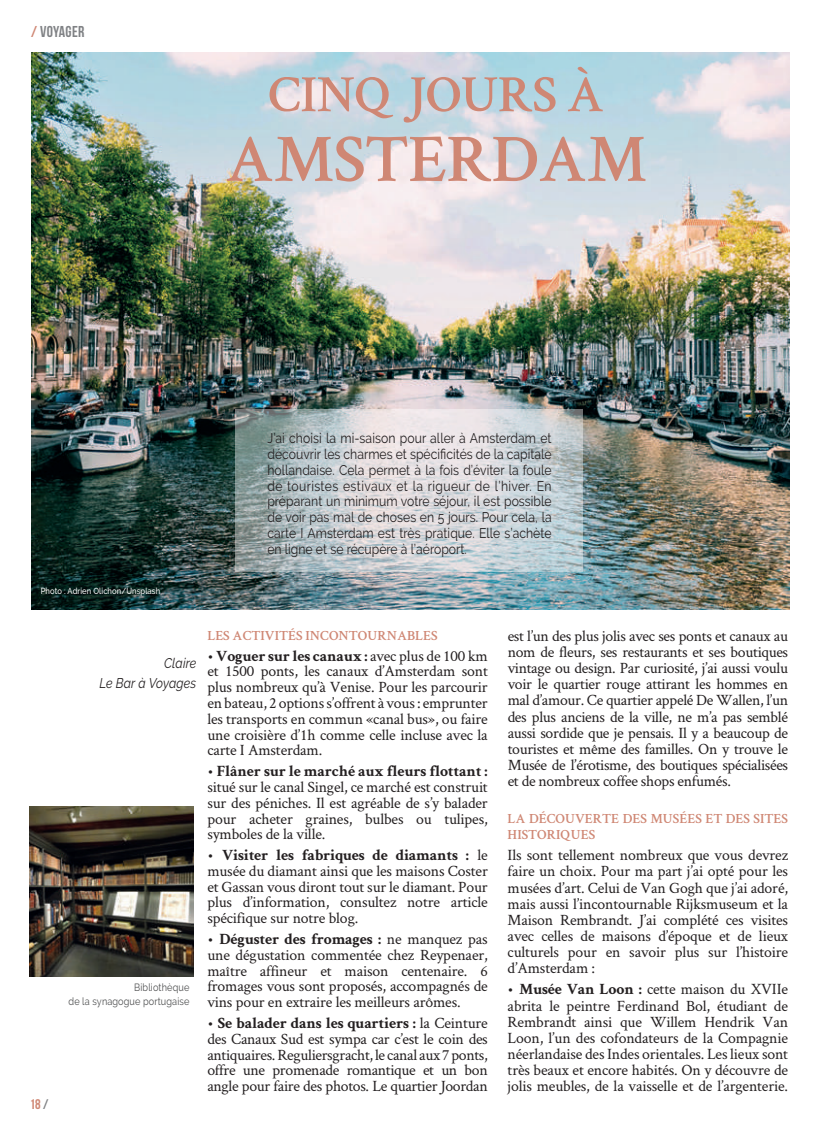
<style>
.page{position:relative;width:819px;height:1141px;background:#fff}
.page>*{position:absolute;margin:0;border:0;box-sizing:border-box;transform-origin:0 0}
.t1{font:600 68.25px "Crimson Text";letter-spacing:-.01em;color:#cf8774}
.t2{font:600 52.5px "Crimson Text";letter-spacing:-.01em;color:#cf8774}
.t3{font:15.75px/15.8px "Crimson Text";letter-spacing:-.01em;color:#231f20;text-align:justify}
.t4{font:15.75px "Bebas Neue";letter-spacing:.02em;color:#808285}
.t5{font:14px/15.8px "Raleway";letter-spacing:.005em;color:#231f20;text-align:justify;scale:.87 1}
.t6{font:600 14px/16.4px "Crimson Text";color:#cf8774}
.t7{font:italic 14px/19.2px "Raleway";letter-spacing:.01em;color:#231f20;text-align:right;scale:.87 1}
.t8{font:14px "Bebas Neue";color:#cf8774}
.t9{font:10.5px/14px "Raleway";letter-spacing:.015em;color:#4e4f50;text-align:right;scale:.87 1}
.t10{font:500 8.75px "Raleway";letter-spacing:.01em;color:#fff;scale:.87 1}
.s1{color:#cf8774}
.s2{color:#808285}
.s3{font-weight:700}
</style>
<div class="page">
<img style="left:32px;top:52px;width:757px;height:557px">
<svg style="left:236px;top:410px;width:347px;height:162px;background:#c5cbce"></svg>
<img style="left:29px;top:807px;width:164px;height:170px">
<p class="t4" style="left:31px;top:23px;width:55px"><span class="s1">/</span> VOYAGER</p>
<h2 class="t2" style="left:268px;top:57px;width:337px">CINQ JOURS À</h2>
<h1 class="t1" style="left:225px;top:111px;width:423px">AMSTERDAM</h1>
<p class="t10" style="left:41px;top:585px;width:139px">Photo : Adrien Olichon/Unsplash</p>
<p class="t5" style="left:267px;top:430px;width:328px">J’ai choisi la mi-saison pour aller à Amsterdam et découvrir les charmes et spécificités de la capitale hollandaise. Cela permet à la fois d’éviter la foule de touristes estivaux et la rigueur de l’hiver. En préparant un minimum votre séjour, il est possible de voir pas mal de choses en 5 jours. Pour cela, la carte I Amsterdam est très pratique. Elle s’achète en ligne et se récupère à l’aéroport.</p>
<p class="t8" style="left:30px;top:1097px;width:20px">18 <span class="s2">/</span></p>
<p class="t7" style="left:99px;top:654px;width:113px">Claire<br>Le Bar à Voyages</p>
<p class="t9" style="left:69px;top:980px;width:140px">Bibliothèque<br>de la synagogue portugaise</p>
<p class="t6" style="left:207px;top:626px;width:232px">LES ACTIVITÉS INCONTOURNABLES</p>
<p class="t3" style="left:207px;top:647px;width:282px">• <span class="s3">Voguer sur les canaux :</span> avec plus de 100 km et 1500 ponts, les canaux d’Amsterdam sont plus nombreux qu’à Venise. Pour les parcourir en bateau, 2 options s’offrent à vous: emprunter les transports en commun «canal bus», ou faire une croisière d’1h comme celle incluse avec la carte I Amsterdam.</p>
<p class="t3" style="left:207px;top:763px;width:282px">• <span class="s3">Flâner sur le marché aux fleurs flottant : </span>situé sur le canal Singel, ce marché est construit sur des péniches. Il est agréable de s’y balader pour acheter graines, bulbes ou tulipes, symboles de la ville.</p>
<p class="t3" style="left:207px;top:847px;width:282px">• <span class="s3">Visiter les fabriques de diamants :</span> le musée du diamant ainsi que les maisons Coster et Gassan vous diront tout sur le diamant. Pour plus d’information, consultez notre article spécifique sur notre blog.</p>
<p class="t3" style="left:207px;top:931px;width:282px">• <span class="s3">Déguster des fromages :</span> ne manquez pas une dégustation commentée chez Reypenaer, maître affineur et maison centenaire. 6 fromages vous sont proposés, accompagnés de vins pour en extraire les meilleurs arômes.</p>
<p class="t3" style="left:207px;top:1014px;width:282px">• <span class="s3">Se balader dans les quartiers :</span> la Ceinture des Canaux Sud est sympa car c’est le coin des antiquaires. Reguliersgracht, le canal aux 7 ponts, offre une promenade romantique et un bon angle pour faire des photos. Le quartier Joordan</p>
<p class="t3" style="left:507px;top:627px;width:282px">est l’un des plus jolis avec ses ponts et canaux au nom de fleurs, ses restaurants et ses boutiques vintage ou design. Par curiosité, j’ai aussi voulu voir le quartier rouge attirant les hommes en mal d’amour. Ce quartier appelé De Wallen, l’un des plus anciens de la ville, ne m’a pas semblé aussi sordide que je pensais. Il y a beaucoup de touristes et même des familles. On y trouve le Musée de l’érotisme, des boutiques spécialisées et de nombreux coffee shops enfumés.</p>
<p class="t6" style="left:507px;top:809px;width:282px">LA DÉCOUVERTE DES MUSÉES ET DES SITES<br>HISTORIQUES</p>
<p class="t3" style="left:507px;top:847px;width:282px">Ils sont tellement nombreux que vous devrez faire un choix. Pour ma part j’ai opté pour les musées d’art. Celui de Van Gogh que j’ai adoré, mais aussi l’incontournable Rijksmuseum et la Maison Rembrandt. J’ai complété ces visites avec celles de maisons d’époque et de lieux culturels pour en savoir plus sur l’histoire d’Amsterdam :</p>
<p class="t3" style="left:507px;top:981px;width:282px">• <span class="s3">Musée Van Loon :</span> cette maison du XVIIe abrita le peintre Ferdinand Bol, étudiant de Rembrandt ainsi que Willem Hendrik Van Loon, l’un des cofondateurs de la Compagnie néerlandaise des Indes orientales. Les lieux sont très beaux et encore habités. On y découvre de jolis meubles, de la vaisselle et de l’argenterie.</p>
</div>
